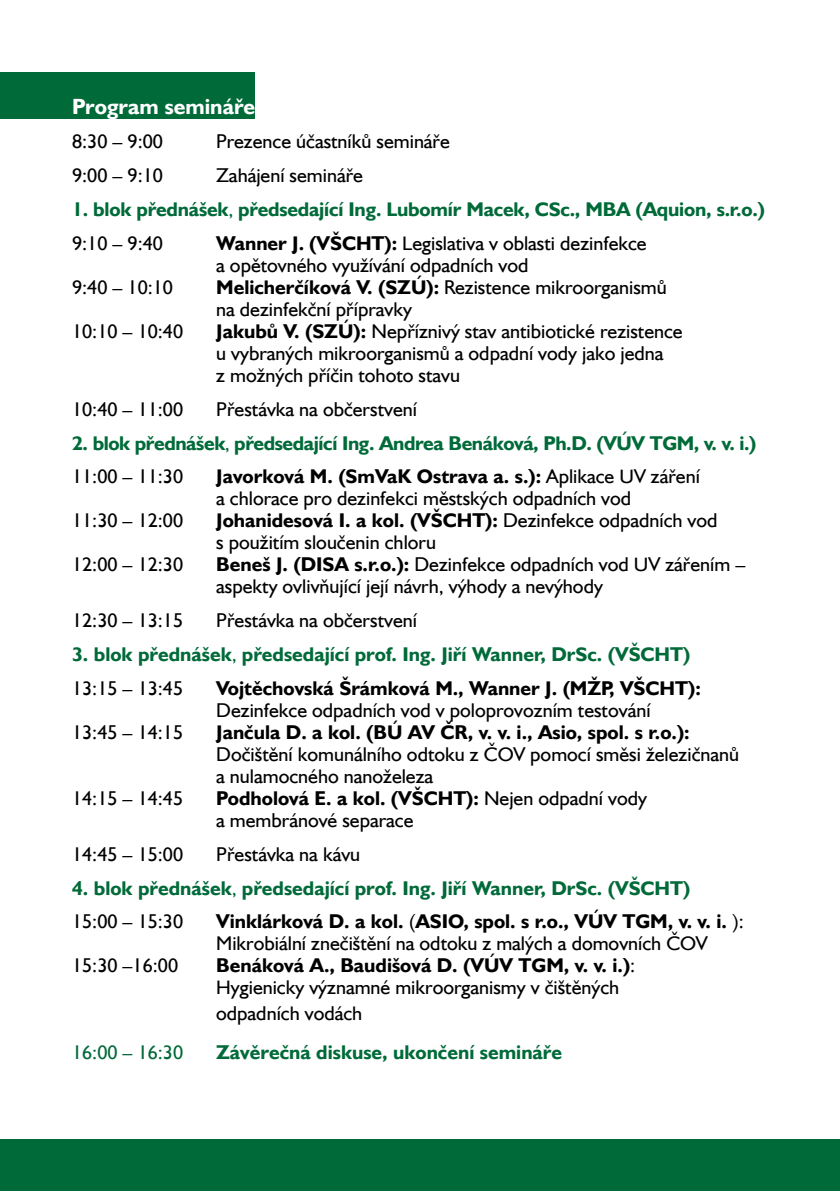
<style>
.page{position:relative;width:840px;height:1191px;background:#fff}
.page>*{position:absolute;margin:0;border:0;box-sizing:border-box;transform-origin:0 0}
.t1{font:700 22px "Humanist 521 AT";color:#fff}
.t2{font:20px/22px "Humanist 521 AT";color:#000}
.t3{font:700 20px/33.4px "Humanist 521 AT";color:#006a39}
.t4{font:700 20px "Humanist 521 AT";color:#000}
.t5{font:700 20px/33.4px "Humanist 521 AT";letter-spacing:-.02em;color:#006a39}
.t6{font:20px "Humanist 521 AT";color:#006a39}
.s1{font-weight:400}
.s2{font-weight:400;color:#000}
.s3{font-weight:700}
</style>
<div class="page">
<div style="left:0;top:1140px;width:839px;height:51px;background:#006a39"></div>
<div style="left:0;top:72px;width:254px;height:47px;background:#006a39"></div>
<p class="t1" style="left:72px;top:93px;width:184px">Program semináře</p>
<p class="t2" style="left:72px;top:130px;width:92px">8:30 – 9:00</p>
<p class="t2" style="left:216px;top:130px;width:235px">Prezence účastníků semináře</p>
<p class="t2" style="left:72px;top:164px;width:92px">9:00 – 9:10</p>
<p class="t2" style="left:216px;top:164px;width:148px">Zahájení semináře</p>
<p class="t3" style="left:72px;top:192px;width:694px">1. blok přednášek<span class="s1">,</span> předsedající Ing. Lubomír Macek, CSc., MBA (Aquion, s.r.o.)<br><span class="s2">9:10 – 9:40</span></p>
<p class="t2" style="left:216px;top:231px;width:431px"><span class="s3">Wanner J. (VŠCHT):</span> Legislativa v oblasti dezinfekce a opětovného využívání odpadních vod</p>
<p class="t2" style="left:72px;top:275px;width:102px">9:40 – 10:10</p>
<p class="t2" style="left:216px;top:275px;width:452px"><span class="s3">Melicherčíková V. (SZÚ):</span> Rezistence mikroorganismů na dezinfekční přípravky</p>
<p class="t2" style="left:72px;top:319px;width:112px">10:10 – 10:40</p>
<p class="t2" style="left:216px;top:319px;width:467px"><span class="s3">Jakubů V. (SZÚ):</span> Nepříznivý stav antibiotické rezistence u vybraných mikroorganismů a odpadní vody jako jedna<br>z možných příčin tohoto stavu</p>
<p class="t2" style="left:72px;top:397px;width:112px">10:40 – 11:00</p>
<p class="t2" style="left:216px;top:397px;width:202px">Přestávka na občerstvení</p>
<p class="t5" style="left:72px;top:426px;width:685px">2. blok přednášek<span class="s1">,</span> předsedající Ing. Andrea Benáková, Ph.D. (VÚV TGM, v. v. i.)<br><span class="s2">11:00 – 11:30</span></p>
<p class="t2" style="left:216px;top:465px;width:485px"><span class="s3">Javorková M. (SmVaK Ostrava a. s.):</span> Aplikace UV záření a chlorace pro dezinfekci městských odpadních vod</p>
<p class="t2" style="left:72px;top:509px;width:112px">11:30 – 12:00</p>
<p class="t2" style="left:216px;top:509px;width:502px"><span class="s3">Johanidesová I. a kol. (VŠCHT):</span> Dezinfekce odpadních vod s použitím sloučenin chloru</p>
<p class="t2" style="left:72px;top:553px;width:112px">12:00 – 12:30</p>
<p class="t2" style="left:216px;top:553px;width:530px"><span class="s3">Beneš J. (DISA s.r.o.):</span> Dezinfekce odpadních vod UV zářením – aspekty ovlivňující její návrh, výhody a nevýhody</p>
<p class="t2" style="left:72px;top:609px;width:112px">12:30 – 13:15</p>
<p class="t2" style="left:216px;top:609px;width:202px">Přestávka na občerstvení</p>
<p class="t3" style="left:72px;top:637px;width:619px">3. blok přednášek<span class="s1">,</span> předsedající prof. Ing. Jiří Wanner, DrSc. (VŠCHT)<br><span class="s2">13:15 – 13:45</span></p>
<p class="t4" style="left:216px;top:675px;width:486px">Vojtěchovská Šrámková M., Wanner J. (MŽP, VŠCHT):</p>
<p class="t2" style="left:216px;top:698px;width:435px">Dezinfekce odpadních vod v poloprovozním testování</p>
<p class="t2" style="left:72px;top:720px;width:112px">13:45 – 14:15</p>
<p class="t4" style="left:216px;top:719px;width:474px">Jančula D. a kol. (BÚ AV ČR, v. v. i., Asio, spol. s r.o.):</p>
<p class="t2" style="left:216px;top:742px;width:524px">Dočištění komunálního odtoku z ČOV pomocí směsi železičnanů a nulamocného nanoželeza</p>
<p class="t2" style="left:72px;top:786px;width:112px">14:15 – 14:45</p>
<p class="t2" style="left:216px;top:786px;width:432px"><span class="s3">Podholová E. a kol. (VŠCHT):</span> Nejen odpadní vody a membránové separace</p>
<p class="t2" style="left:72px;top:842px;width:112px">14:45 – 15:00</p>
<p class="t2" style="left:216px;top:842px;width:145px">Přestávka na kávu</p>
<p class="t3" style="left:72px;top:870px;width:619px">4. blok přednášek<span class="s1">,</span> předsedající prof. Ing. Jiří Wanner, DrSc. (VŠCHT)<br><span class="s2">15:00 – 15:30</span></p>
<p class="t2" style="left:216px;top:910px;width:528px"><span class="s3">Vinklárková D. a kol.</span> (<span class="s3">ASIO, spol. s r.o., VÚV TGM, v. v. i.</span> ):<br>Mikrobiální znečištění na odtoku z malých a domovních ČOV</p>
<p class="t2" style="left:72px;top:954px;width:107px">15:30 –16:00</p>
<p class="t2" style="left:216px;top:954px;width:420px"><span class="s3">Benáková A., Baudišová D. (VÚV TGM, v. v. i.)</span>:<br>Hygienicky významné mikroorganismy v čištěných</p>
<p class="t2" style="left:216px;top:1002px;width:147px">odpadních vodách</p>
<p class="t6" style="left:72px;top:1039px;width:112px">16:00 – 16:30</p>
<p class="t3" style="left:216px;top:1035px;width:347px">Závěrečná diskuse, ukončení semináře</p>
</div>
